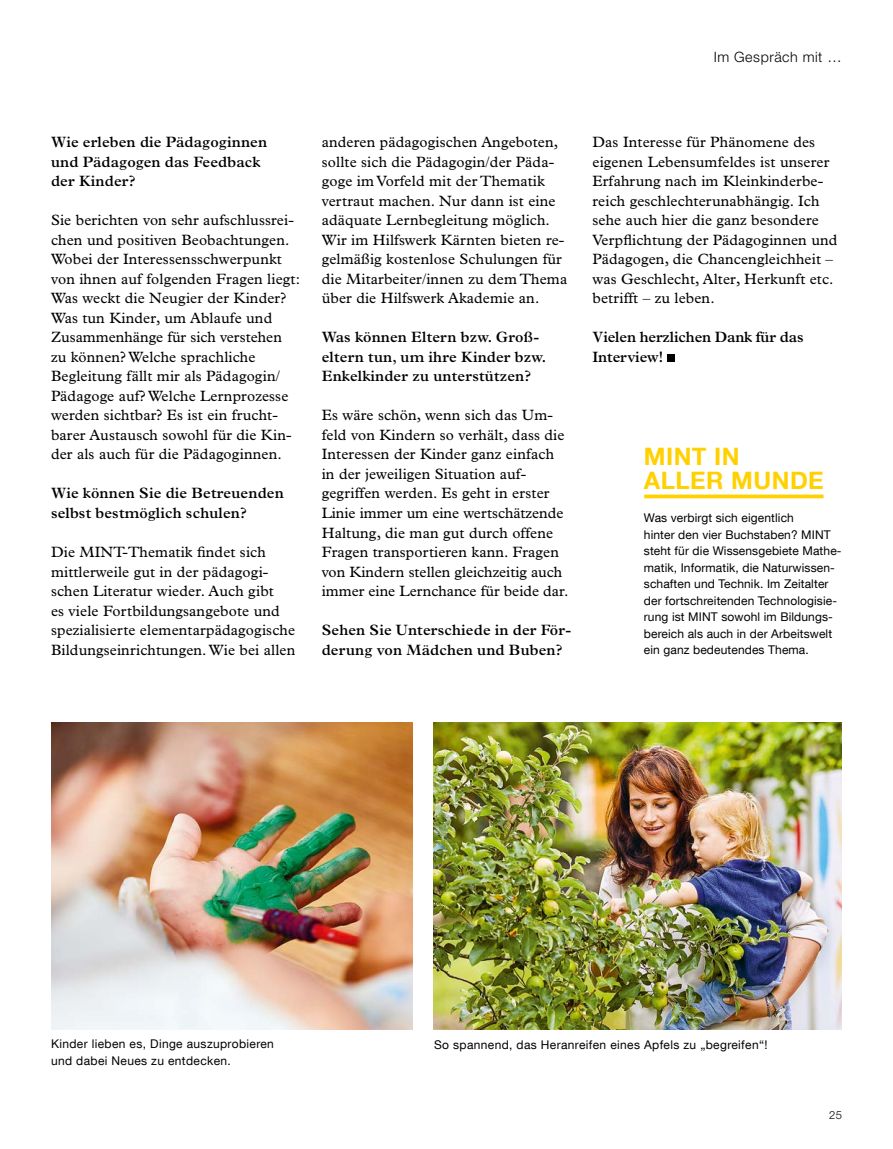
<style>
.page{position:relative;width:893px;height:1149px;background:#fff}
.page>*{position:absolute;margin:0;border:0;box-sizing:border-box;transform-origin:0 0}
.t1{font:700 24px/24px "Helvetica Neue LT Com";letter-spacing:.02em;color:#ffd100}
.t2{font:15px/19.5px "Plantin Std";letter-spacing:.01em;color:#000}
.t3{font:600 15px/19.5px "Plantin Std";letter-spacing:.01em;color:#000}
.t4{font:600 15px/19.5px "Plantin Std";letter-spacing:-.01em;color:#000}
.t5{font:300 14.25px "Helvetica Neue LT Std";letter-spacing:.04em;color:#000}
.t6{font:12px/16.5px "Helvetica Neue LT Com";letter-spacing:.01em;color:#000}
.t7{font:12px/16.5px "Helvetica Neue LT Com";letter-spacing:.03em;color:#000}
.t8{font:300 11.25px "Helvetica Neue LT Std";color:#000}
</style>
<div class="page">
<div style="left:667px;top:354px;width:7px;height:8px;background:#000"></div>
<img style="left:51px;top:722px;width:361px;height:307px">
<img style="left:433px;top:722px;width:409px;height:307px">
<svg style="left:644px;top:494px;width:179px;height:4px"></svg>
<p class="t5" style="left:714px;top:48px;width:129px">Im Gespräch mit …</p>
<p class="t3" style="left:51px;top:132px;width:218px">Wie erleben die Pädagoginnen und Pädagogen das Feedback der Kinder?</p>
<p class="t2" style="left:51px;top:210px;width:251px">Sie berichten von sehr aufschlussrei&shy;chen und positiven Beobachtungen.<br>Wobei der Interessensschwerpunkt von ihnen auf folgenden Fragen liegt:<br>Was weckt die Neugier der Kinder?<br>Was tun Kinder, um Ablaufe und Zusammenhänge für sich verstehen zu können? Welche sprachliche Begleitung fällt mir als Pädagogin/ Pädagoge auf? Welche Lernprozesse werden sichtbar? Es ist ein frucht&shy;barer Austausch sowohl für die Kin&shy;der als auch für die Pädagoginnen.</p>
<p class="t3" style="left:51px;top:483px;width:234px">Wie können Sie die Betreuenden selbst bestmöglich schulen?</p>
<p class="t2" style="left:51px;top:542px;width:246px">Die MINT-Thematik findet sich mittlerweile gut in der pädagogi&shy;schen Literatur wieder. Auch gibt<br>es viele Fortbildungsangebote und spezialisierte elementarpädagogische Bildungseinrichtungen. Wie bei allen</p>
<p class="t2" style="left:322px;top:132px;width:247px">anderen pädagogischen Angeboten, sollte sich die Pädagogin/der Päda&shy;goge im Vorfeld mit der Thematik vertraut machen. Nur dann ist eine adäquate Lernbegleitung möglich.<br>Wir im Hilfswerk Kärnten bieten re&shy;gelmäßig kostenlose Schulungen für die Mitarbeiter/innen zu dem Thema über die Hilfswerk Akademie an.</p>
<p class="t3" style="left:322px;top:327px;width:226px">Was können Eltern bzw. Groß&shy;eltern tun, um ihre Kinder bzw.<br>Enkelkinder zu unterstützen?</p>
<p class="t2" style="left:322px;top:405px;width:248px">Es wäre schön, wenn sich das Um&shy;feld von Kindern so verhält, dass die Interessen der Kinder ganz einfach in der jeweiligen Situation auf&shy;gegriffen werden. Es geht in erster Linie immer um eine wertschätzende Haltung, die man gut durch offene Fragen transportieren kann. Fragen von Kindern stellen gleichzeitig auch immer eine Lernchance für beide dar.</p>
<p class="t3" style="left:322px;top:620px;width:251px">Sehen Sie Unterschiede in der För&shy;derung von Mädchen und Buben?</p>
<p class="t2" style="left:592px;top:132px;width:246px">Das Interesse für Phänomene des eigenen Lebensumfeldes ist unserer Erfahrung nach im Kleinkinderbe&shy;reich geschlechterunabhängig. Ich sehe auch hier die ganz besondere Verpflichtung der Pädagoginnen und Pädagogen, die Chancengleichheit – was Geschlecht, Alter, Herkunft etc. betrifft – zu leben.</p>
<p class="t4" style="left:592px;top:327px;width:213px">Vielen herzlichen Dank für das<br>Interview!</p>
<h1 class="t1" style="left:644px;top:443px;width:181px">MINT IN<br>ALLER MUNDE</h1>
<p class="t6" style="left:644px;top:509px;width:199px">Was verbirgt sich eigentlich<br>hinter den vier Buchstaben? MINT steht für die Wissensgebiete Mathe&shy;matik, Informatik, die Naturwissen&shy;schaften und Technik. Im Zeitalter der fortschreitenden Technologisie&shy;rung ist MINT sowohl im Bildungs&shy;bereich als auch in der Arbeitswelt ein ganz bedeutendes Thema.</p>
<p class="t7" style="left:51px;top:1035px;width:224px">Kinder lieben es, Dinge auszuprobieren und dabei Neues zu entdecken.</p>
<p class="t7" style="left:434px;top:1035px;width:335px">So spannend, das Heranreifen eines Apfels zu „begreifen“!</p>
<p class="t8" style="left:829px;top:1107px;width:14px">25</p>
</div>
